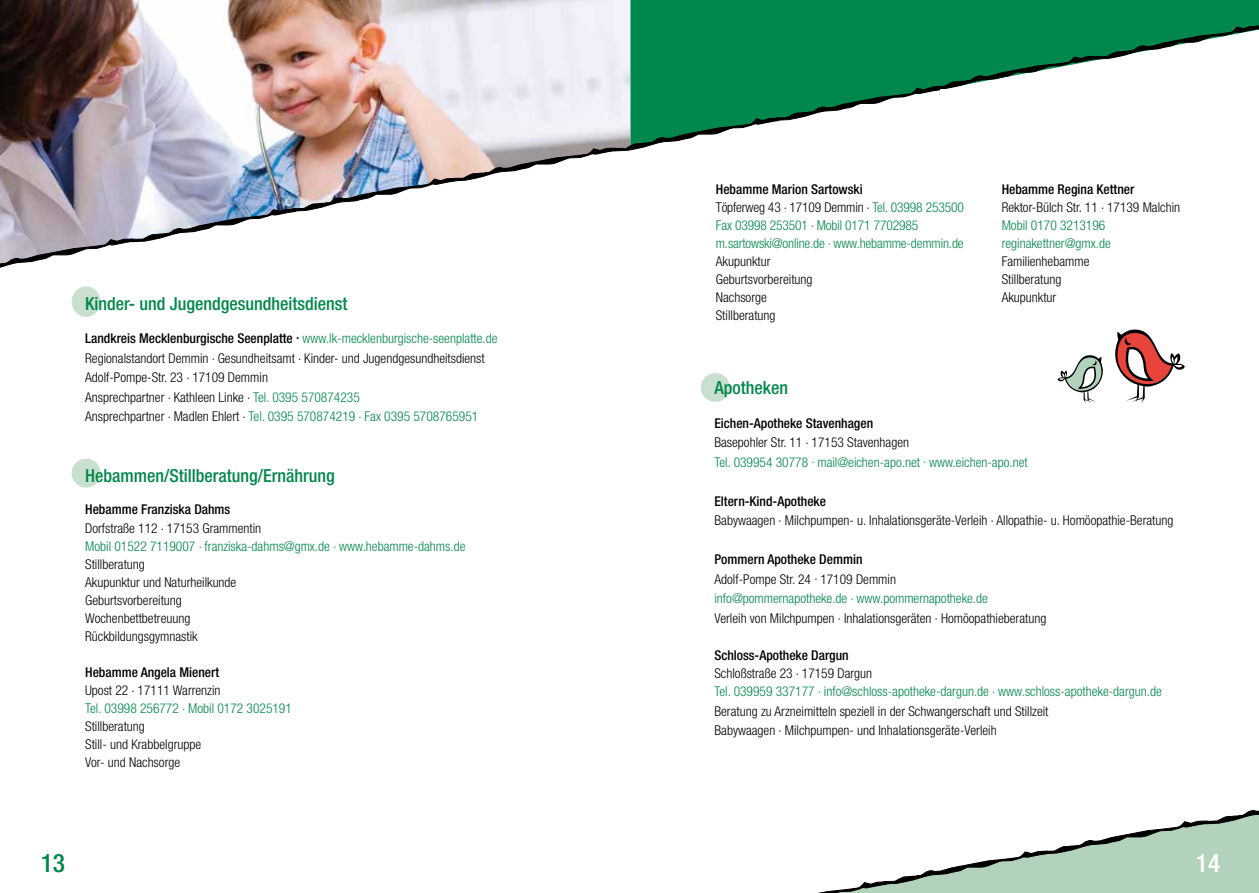
<style>
.page{position:relative;width:1259px;height:893px;background:#fff}
.page>*{position:absolute;margin:0;border:0;box-sizing:border-box;transform-origin:0 0}
.t1{font:500 condensed 25.5px "Helvetica Neue";color:#00874b}
.t2{font:500 condensed 25.5px "Helvetica Neue";color:#fff}
.t3{font:500 condensed 18px "Helvetica Neue";color:#00874b}
.t4{font:300 condensed 13.5px/18px "Helvetica Neue";color:#000}
.t5{font:300 condensed 13.5px/18px "Helvetica Neue";color:#00874b}
.t6{font:500 condensed 13.5px "Helvetica Neue";color:#000}
.s1{font-weight:500}
.s2{color:#00874b}
.s3{font-weight:500;color:#000}
.s4{color:#000}
.s5{font-family:"Garamond";font-weight:400;font-stretch:normal}
</style>
<div class="page">
<div style="left:72px;top:459px;width:29px;height:29px;background:#c9dfcf;border-radius:50%"></div>
<div style="left:72px;top:286px;width:29px;height:31px;background:#c9dfcf;border-radius:50%"></div>
<svg style="left:817px;top:810px;width:442px;height:83px"></svg>
<img style="left:0;top:0;width:1259px;height:268px">
<div style="left:701px;top:373px;width:28px;height:29px;background:#c9dfcf;border-radius:50%"></div>
<svg style="left:1057px;top:329px;width:127px;height:74px"></svg>
<h2 class="t3" style="left:85px;top:293px;width:264px">Kinder- und Jugendgesundheitsdienst</h2>
<p class="t4" style="left:85px;top:329px;width:414px;line-height:19.5px"><span class="s1">Landkreis Mecklenburgische Seenplatte </span><sup>.</sup> <span class="s2">www.lk-mecklenburgische-seenplatte.de </span>Regionalstandort Demmin . Gesundheitsamt . Kinder- und Jugendgesundheitsdienst Adolf-Pompe-Str. 23 . 17109 Demmin<br>Ansprechpartner . Kathleen Linke . <span class="s2">Tel. 0395 570874235<br></span>Ansprechpartner . Madlen Ehlert . <span class="s2">Tel. 0395 570874219 </span><sup>.</sup> <span class="s2">Fax 0395 5708765951</span></p>
<h2 class="t3" style="left:85px;top:465px;width:251px">Hebammen/Stillberatung/Ernährung</h2>
<p class="t6" style="left:85px;top:501px;width:147px">Hebamme Franziska Dahms</p>
<p class="t4" style="left:85px;top:520px;width:178px">Dorfstraße 112 . 17153 Grammentin</p>
<p class="t5" style="left:85px;top:538px;width:382px">Mobil 01522 7119007 . franziska-dahms@gmx.de . www.hebamme-dahms.de</p>
<p class="t4" style="left:85px;top:556px;width:153px">Stillberatung<br>Akupunktur und Naturheilkunde<br>Geburtsvorbereitung<br>Wochenbettbetreuung<br>Rückbildungsgymnastik</p>
<p class="t6" style="left:85px;top:665px;width:135px">Hebamme Angela Mienert</p>
<p class="t4" style="left:85px;top:681px;width:137px">Upost 22 . 17111 Warrenzin</p>
<p class="t5" style="left:85px;top:699px;width:208px">Tel. 03998 256772 . Mobil 0172 3025191</p>
<p class="t4" style="left:85px;top:717px;width:117px">Stillberatung<br>Still- und Krabbelgruppe<br>Vor- und Nachsorge</p>
<p class="t5" style="left:716px;top:180px;width:250px"><span class="s3">Hebamme Marion Sartowski<br></span><span class="s4">Töpferweg 43 </span><sup>.</sup> <span class="s4">17109 Demmin </span><sup>.</sup> Tel. 03998 253500<br>Fax 03998 253501 . Mobil 0171 7702985 m.sartowski@online.de . www.hebamme-demmin.de</p>
<p class="t4" style="left:716px;top:252px;width:98px">Akupunktur<br>Geburtsvorbereitung<br>Nachsorge<br>Stillberatung</p>
<p class="t6" style="left:1001px;top:181px;width:134px">Hebamme Regina Kettner</p>
<p class="t4" style="left:1001px;top:198px;width:180px">Rektor-Bülch Str. 11 . 17139 Malchin</p>
<p class="t5" style="left:1001px;top:216px;width:111px">Mobil 0170 3213196 reginakettner@gmx.de</p>
<p class="t4" style="left:1001px;top:252px;width:89px">Familienhebamme<br>Stillberatung<br>Akupunktur</p>
<h2 class="t3" style="left:714px;top:377px;width:75px">Apotheken</h2>
<p class="t6" style="left:714px;top:415px;width:160px">Eichen-Apotheke Stavenhagen</p>
<p class="t4" style="left:714px;top:433px;width:196px">Basepohler Str. 11 . 17153 Stavenhagen</p>
<p class="t5" style="left:714px;top:453px;width:315px">Tel. 039954 30778 . mail@eichen-apo.net . www.eichen-apo.net</p>
<p class="t4" style="left:714px;top:491px;width:460px;line-height:19.5px"><span class="s1">Eltern-Kind-Apotheke<br></span>Babywaagen <span class="s5">∙</span> Milchpumpen- u. Inhalationsgeräte-Verleih <span class="s5">∙</span> Allopathie- u. Homöopathie-Beratung</p>
<p class="t6" style="left:714px;top:551px;width:149px">Pommern Apotheke Demmin</p>
<p class="t4" style="left:714px;top:570px;width:183px">Adolf-Pompe Str. 24 . 17109 Demmin</p>
<p class="t4" style="left:714px;top:588px;width:333px;line-height:19.5px"><span class="s2">info@pommernapotheke.de </span><sup>.</sup> <span class="s2">www.pommernapotheke.de<br></span>Verleih von Milchpumpen <span class="s5">∙</span> Inhalationsgeräten <span class="s5">∙</span> Homöopathieberatung</p>
<p class="t6" style="left:714px;top:647px;width:136px">Schloss-Apotheke Dargun</p>
<p class="t4" style="left:714px;top:664px;width:159px">Schloßstraße 23 . 17159 Dargun</p>
<p class="t5" style="left:714px;top:682px;width:449px">Tel. 039959 337177 . info@schloss-apotheke-dargun.de . www.schloss-apotheke-dargun.de</p>
<p class="t4" style="left:714px;top:701px;width:335px;line-height:19.5px">Beratung zu Arzneimitteln speziell in der Schwangerschaft und Stillzeit<br>Babywaagen <span class="s5">∙</span> Milchpumpen- und Inhalationsgeräte-Verleih</p>
<h1 class="t1" style="left:41px;top:848px;width:26px">13</h1>
<h1 class="t2" style="left:1195px;top:848px;width:26px">14</h1>
</div>
